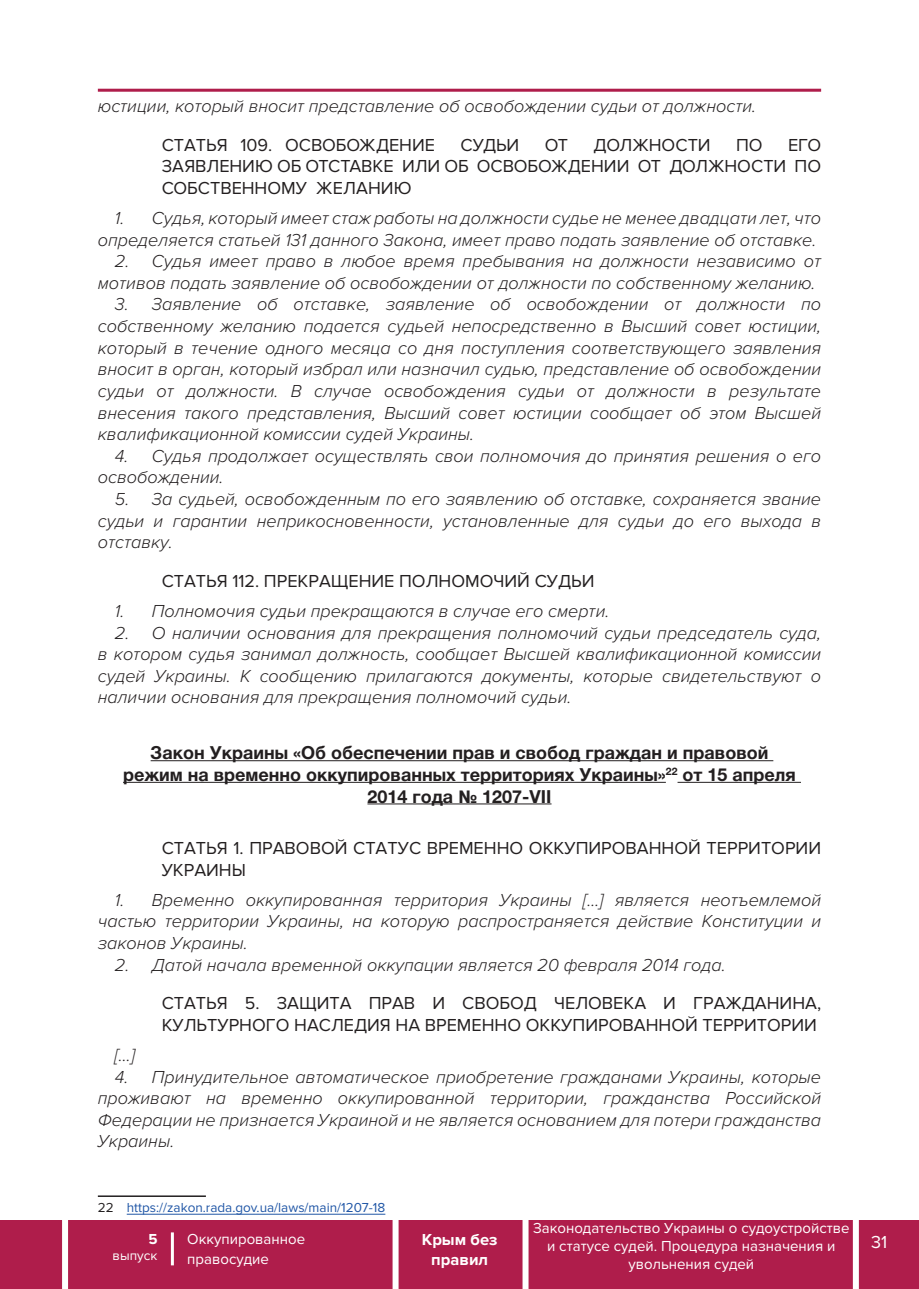
<style>
.page{position:relative;width:919px;height:1289px;background:#fff}
.page>*{position:absolute;margin:0;border:0;box-sizing:border-box;transform-origin:0 0}
.t1{font:italic 300 18px/21.6px "Proxima Nova";color:#231f20;text-align:justify}
.t2{font:18px/21.6px "Proxima Nova";color:#231f20}
.t3{font:700 18px/21.6px "Helvetica Neue Cyr";color:#231f20;text-align:center}
.t4{font:18px "Proxima Nova";color:#fff}
.t5{font:700 16.5px/19.8px "Proxima Nova";color:#fff;text-align:center}
.t6{font:15px/18px "Proxima Nova";color:#fff;text-align:center}
.t7{font:700 15px "Proxima Nova";color:#fff}
.t8{font:13.5px "Proxima Nova";color:#2056a6}
.t9{font:13.5px "Proxima Nova";color:#fff}
.s1{color:#231f20}
</style>
<div class="page">
<div style="left:13px;top:1219px;width:905px;height:69px;background:#af1d4b"></div>
<div style="left:0;top:1219px;width:14px;height:69px;background:#af1d4b"></div>
<div style="left:852px;top:1218px;width:6px;height:70px;background:#fff"></div>
<div style="left:62px;top:1218px;width:6px;height:70px;background:#fff"></div>
<div style="left:392px;top:1218px;width:6px;height:70px;background:#fff"></div>
<div style="left:522px;top:1218px;width:6px;height:70px;background:#fff"></div>
<hr style="left:171px;top:1232px;width:3px;height:33px;background:#fff">
<hr style="left:98px;top:89px;width:723px;height:3px;background:#af1d4b">
<hr style="left:151px;top:760px;width:622px;height:1px;background:#231f20">
<hr style="left:123px;top:781px;width:542px;height:1px;background:#231f20">
<hr style="left:677px;top:781px;width:123px;height:1px;background:#231f20">
<hr style="left:367px;top:803px;width:184px;height:1px;background:#231f20">
<hr style="left:98px;top:1195px;width:108px;height:1px;background:#231f20">
<hr style="left:127px;top:1213px;width:258px;height:1px;background:#2056a6">
<p class="t1" style="left:98px;top:96px;width:659px">юстиции, который вносит представление об освобождении судьи от должности.</p>
<p class="t2" style="left:162px;top:134px;width:275px">СТАТЬЯ 109. ОСВОБОЖДЕНИЕ</p>
<p class="t2" style="left:460px;top:134px;width:60px">СУДЬИ</p>
<p class="t2" style="left:544px;top:134px;width:25px">ОТ</p>
<p class="t2" style="left:593px;top:134px;width:118px">ДОЛЖНОСТИ</p>
<p class="t2" style="left:736px;top:134px;width:28px">ПО</p>
<p class="t2" style="left:162px;top:134px;width:661px;text-align:justify;text-indent:626px">ЕГО ЗАЯВЛЕНИЮ ОБ ОТСТАВКЕ ИЛИ ОБ ОСВОБОЖДЕНИИ ОТ ДОЛЖНОСТИ ПО СОБСТВЕННОМУ ЖЕЛАНИЮ</p>
<p class="t1" style="left:98px;top:207px;width:724px;text-align:right">1. Судья, который имеет стаж работы на должности судье не менее двадцати лет, что определяется статьей 131 данного Закона, имеет право подать заявление об отставке.</p>
<p class="t1" style="left:98px;top:251px;width:724px;text-indent:17px">2. Судья имеет право в любое время пребывания на должности независимо от мотивов подать заявление об освобождении от должности по собственному желанию.</p>
<p class="t1" style="left:98px;top:294px;width:724px;text-indent:17px">3. Заявление об отставке, заявление об освобождении от должности по собственному желанию подается судьей непосредственно в Высший совет юстиции, который в течение одного месяца со дня поступления соответствующего заявления вносит в орган, который избрал или назначил судью, представление об освобождении судьи от должности. В случае освобождения судьи от должности в результате внесения такого представления, Высший совет юстиции сообщает об этом Высшей квалификационной комиссии судей Украины.</p>
<p class="t1" style="left:98px;top:445px;width:724px;text-indent:17px">4. Судья продолжает осуществлять свои полномочия до принятия решения о его освобождении.</p>
<p class="t1" style="left:98px;top:488px;width:724px;text-indent:17px">5. За судьей, освобожденным по его заявлению об отставке, сохраняется звание судьи и гарантии неприкосновенности, установленные для судьи до его выхода в отставку.</p>
<p class="t2" style="left:162px;top:570px;width:434px">СТАТЬЯ 112. ПРЕКРАЩЕНИЕ ПОЛНОМОЧИЙ СУДЬИ</p>
<p class="t1" style="left:115px;top:600px;width:496px">1. Полномочия судьи прекращаются в случае его смерти.</p>
<p class="t1" style="left:98px;top:622px;width:724px;text-indent:17px">2. О наличии основания для прекращения полномочий судьи председатель суда, в котором судья занимал должность, сообщает Высшей квалификационной комиссии судей Украины. К сообщению прилагаются документы, которые свидетельствуют о наличии основания для прекращения полномочий судьи.</p>
<p class="t3" style="left:123px;top:742px;width:674px">Закон Украины «Об обеспечении прав и свобод граждан и правовой режим на временно оккупированных территориях Украины»<sup>22</sup> от 15 апреля<br>2014 года № 1207-VII</p>
<p class="t2" style="left:162px;top:837px;width:661px">СТАТЬЯ 1. ПРАВОВОЙ СТАТУС ВРЕМЕННО ОККУПИРОВАННОЙ ТЕРРИТОРИИ<br>УКРАИНЫ</p>
<p class="t1" style="left:98px;top:889px;width:724px;text-indent:17px">1. Временно оккупированная территория Украины […] является неотъемлемой частью территории Украины, на которую распространяется действие Конституции и законов Украины.</p>
<p class="t1" style="left:115px;top:954px;width:612px">2. Датой начала временной оккупации является 20 февраля 2014 года.</p>
<p class="t2" style="left:162px;top:992px;width:661px">СТАТЬЯ 5. ЗАЩИТА ПРАВ И СВОБОД ЧЕЛОВЕКА И ГРАЖДАНИНА,<br>КУЛЬТУРНОГО НАСЛЕДИЯ НА ВРЕМЕННО ОККУПИРОВАННОЙ ТЕРРИТОРИИ</p>
<p class="t1" style="left:115px;top:1044px;width:22px">[…]</p>
<p class="t1" style="left:98px;top:1066px;width:724px;text-indent:17px">4. Принудительное автоматическое приобретение гражданами Украины, которые проживают на временно оккупированной территории, гражданства Российской Федерации не признается Украиной и не является основанием для потери гражданства Украины.</p>
<p class="t8" style="left:98px;top:1200px;width:289px"><span class="s1">22</span> https://zakon.rada.gov.ua/laws/main/1207-18</p>
<p class="t7" style="left:148px;top:1230px;width:11px">5</p>
<p class="t9" style="left:113px;top:1248px;width:46px">выпуск</p>
<p class="t6" style="left:533px;top:1218px;width:318px">Законодательство Украины о судоустройстве и статусе судей. Процедура назначения и увольнения судей</p>
<p class="t6" style="left:187px;top:1229px;width:119px;line-height:19.8px;text-align:left">Оккупированное правосудие</p>
<p class="t4" style="left:870px;top:1231px;width:18px">31</p>
<p class="t5" style="left:422px;top:1230px;width:77px">Крым без правил</p>
</div>
